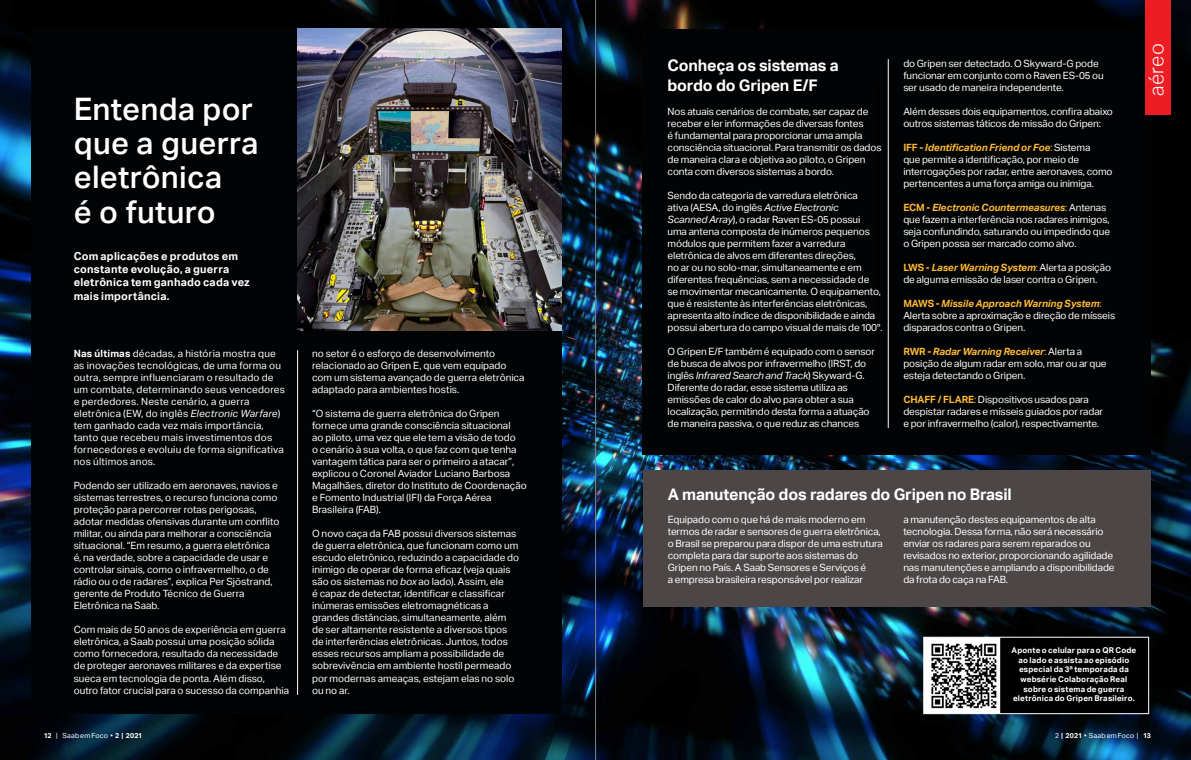
<style>
.page{position:relative;width:1191px;height:760px;background:#fff}
.page>*{position:absolute;margin:0;border:0;box-sizing:border-box;transform-origin:0 0}
.t1{font:500 31px/34px "Aktiv Grotesk";letter-spacing:.01em;color:#fff}
.t2{font:300 20px "Aktiv Grotesk";letter-spacing:.02em;color:#fff}
.t3{font:700 16px/19.2px "Aktiv Grotesk";letter-spacing:-.01em;color:#fff}
.t4{font:700 11px/13.3px "Aktiv Grotesk";letter-spacing:.02em;color:#fff}
.t5{font:10px/12px "Aktiv Grotesk";letter-spacing:-.01em;color:#fff}
.t6{font:10px/12px "Aktiv Grotesk";letter-spacing:.02em;color:#fff}
.t7{font:700 8px/9.6px "Aktiv Grotesk";letter-spacing:.02em;color:#fff;text-align:center}
.t8{font:7px "Aktiv Grotesk";letter-spacing:.02em;color:#fff}
.s1{font-weight:700}
.s2{font-style:italic}
.s3{font-weight:700;color:#fdb933}
.s4{font-weight:700;font-style:italic;color:#fdb933}
.s5{color:#fdb933}
</style>
<div class="page">
<img style="left:0;top:0;width:1191px;height:760px">
<div style="left:31px;top:29px;width:530px;height:685px;background:#010304"></div>
<div style="left:642px;top:30px;width:509px;height:425px;background:#010304"></div>
<div style="left:643px;top:470px;width:507px;height:136px;background:#4c4746"></div>
<img style="left:298px;top:29px;width:263px;height:301px">
<hr style="left:878px;top:82px;width:1px;height:284px;background:#000">
<hr style="left:595px;top:0;width:1px;height:760px;background:#808285">
<div style="left:1145px;top:0;width:26px;height:114px;background:#ed1d24"></div>
<div style="left:1000px;top:637px;width:148px;height:76px;background:#000"></div>
<div style="left:999px;top:636px;width:150px;height:78px;border:1px solid #fff"></div>
<div style="left:923px;top:636px;width:77px;height:78px;background:#fff;border:1px solid #fff"></div>
<img style="left:931px;top:640px;width:68px;height:71px">
<hr style="left:297px;top:350px;width:1px;height:345px;background:#fff">
<hr style="left:888px;top:59px;width:1px;height:369px;background:#fff">
<h1 class="t1" style="left:74px;top:93px;width:186px">Entenda por que a guerra eletrônica<br>é o futuro</h1>
<p class="t4" style="left:74px;top:249px;width:177px">Com aplicações e produtos em constante evolução, a guerra eletrônica tem ganhado cada vez mais importância.</p>
<p class="t6" style="left:74px;top:348px;width:213px"><span class="s1">Nas últimas</span> décadas, a história mostra que as inovações tecnológicas, de uma forma ou outra, sempre influenciaram o resultado de um combate, determinando seus vencedores e perdedores. Neste cenário, a guerra eletrônica (EW, do inglês <span class="s2">Electronic Warfare</span>) tem ganhado cada vez mais importância, tanto que recebeu mais investimentos dos fornecedores e evoluiu de forma significativa nos últimos anos.</p>
<p class="t5" style="left:74px;top:480px;width:207px">Podendo ser utilizado em aeronaves, navios e sistemas terrestres, o recurso funciona como proteção para percorrer rotas perigosas, adotar medidas ofensivas durante um conflito militar, ou ainda para melhorar a consciência situacional. “Em resumo, a guerra eletrônica é, na verdade, sobre a capacidade de usar e controlar sinais, como o infravermelho, o de rádio ou o de radares”, explica Per Sjöstrand, gerente de Produto Técnico de Guerra Eletrônica na Saab.</p>
<p class="t5" style="left:74px;top:624px;width:217px">Com mais de 50 anos de experiência em guerra eletrônica, a Saab possui uma posição sólida como fornecedora, resultado da necessidade de proteger aeronaves militares e da expertise sueca em tecnologia de ponta. Além disso, outro fator crucial para o sucesso da companhia</p>
<p class="t5" style="left:312px;top:348px;width:214px">no setor é o esforço de desenvolvimento relacionado ao Gripen E, que vem equipado com um sistema avançado de guerra eletrônica adaptado para ambientes hostis.</p>
<p class="t5" style="left:312px;top:408px;width:216px">“O sistema de guerra eletrônica do Gripen fornece uma grande consciência situacional<br>ao piloto, uma vez que ele tem a visão de todo<br>o cenário à sua volta, o que faz com que tenha vantagem tática para ser o primeiro a atacar”, explicou o Coronel Aviador Luciano Barbosa Magalhães, diretor do Instituto de Coordenação e Fomento Industrial (IFI) da Força Aérea Brasileira (FAB).</p>
<p class="t5" style="left:312px;top:528px;width:209px">O novo caça da FAB possui diversos sistemas de guerra eletrônica, que funcionam como um escudo eletrônico, reduzindo a capacidade do inimigo de operar de forma eficaz (veja quais são os sistemas no <span class="s2">box</span> ao lado). Assim, ele<br>é capaz de detectar, identificar e classificar inúmeras emissões eletromagnéticas a grandes distâncias, simultaneamente, além de ser altamente resistente a diversos tipos de interferências eletrônicas. Juntos, todos esses recursos ampliam a possibilidade de sobrevivência em ambiente hostil permeado por modernas ameaças, estejam elas no solo ou no ar.</p>
<h3 class="t3" style="left:667px;top:56px;width:172px">Conheça os sistemas a bordo do Gripen E/F</h3>
<p class="t5" style="left:667px;top:105px;width:215px">Nos atuais cenários de combate, ser capaz de receber e ler informações de diversas fontes<br>é fundamental para proporcionar uma ampla consciência situacional. Para transmitir os dados de maneira clara e objetiva ao piloto, o Gripen conta com diversos sistemas a bordo.</p>
<p class="t5" style="left:667px;top:189px;width:216px">Sendo da categoria de varredura eletrônica<br>ativa (AESA, do inglês <span class="s2">Active Electronic<br>Scanned Array</span>), o radar Raven ES-05 possui<br>uma antena composta de inúmeros pequenos módulos que permitem fazer a varredura eletrônica de alvos em diferentes direções,<br>no ar ou no solo-mar, simultaneamente e em diferentes frequências, sem a necessidade de se movimentar mecanicamente. O equipamento, que é resistente às interferências eletrônicas, apresenta alto índice de disponibilidade e ainda possui abertura do campo visual de mais de 100°.</p>
<p class="t5" style="left:667px;top:345px;width:209px">O Gripen E/F também é equipado com o sensor de busca de alvos por infravermelho (IRST, do inglês <span class="s2">Infrared Search and Track</span>) Skyward-G.<br>Diferente do radar, esse sistema utiliza as emissões de calor do alvo para obter a sua localização, permitindo desta forma a atuação de maneira passiva, o que reduz as chances</p>
<p class="t5" style="left:903px;top:58px;width:202px">do Gripen ser detectado. O Skyward-G pode funcionar em conjunto com o Raven ES-05 ou ser usado de maneira independente.</p>
<p class="t5" style="left:903px;top:106px;width:211px">Além desses dois equipamentos, confira abaixo outros sistemas táticos de missão do Gripen:</p>
<p class="t5" style="left:903px;top:142px;width:211px"><span class="s3">IFF -</span> <span class="s4">Identification Friend or Foe</span><span class="s5">:</span> Sistema<br>que permite a identificação, por meio de interrogações por radar, entre aeronaves, como pertencentes a uma força amiga ou inimiga.</p>
<p class="t5" style="left:903px;top:202px;width:208px"><span class="s3">ECM -</span> <span class="s4">Electronic Countermeasures</span><span class="s5">:</span> Antenas que fazem a interferência nos radares inimigos, seja confundindo, saturando ou impedindo que o Gripen possa ser marcado como alvo.</p>
<p class="t5" style="left:903px;top:262px;width:209px"><span class="s3">LWS -</span> <span class="s4">Laser Warning System</span><span class="s5">:</span> Alerta a posição de alguma emissão de laser contra o Gripen.</p>
<p class="t5" style="left:903px;top:298px;width:213px"><span class="s3">MAWS -</span> <span class="s4">Missile Approach Warning System</span><span class="s5">:<br></span>Alerta sobre a aproximação e direção de mísseis disparados contra o Gripen.</p>
<p class="t5" style="left:903px;top:346px;width:205px"><span class="s3">RWR -</span> <span class="s4">Radar Warning Receiver</span><span class="s5">:</span> Alerta a posição de algum radar em solo, mar ou ar que esteja detectando o Gripen.</p>
<p class="t5" style="left:903px;top:394px;width:201px"><span class="s3">CHAFF / FLARE</span><span class="s5">:</span> Dispositivos usados para despistar radares e mísseis guiados por radar e por infravermelho (calor), respectivamente.</p>
<h3 class="t3" style="left:668px;top:484px;width:345px">A manutenção dos radares do Gripen no Brasil</h3>
<p class="t5" style="left:903px;top:514px;width:213px">a manutenção destes equipamentos de alta tecnologia. Dessa forma, não será necessário enviar os radares para serem reparados ou revisados no exterior, proporcionando agilidade nas manutenções e ampliando a disponibilidade da frota do caça na FAB.</p>
<p class="t5" style="left:668px;top:514px;width:217px">Equipado com o que há de mais moderno em termos de radar e sensores de guerra eletrônica, o Brasil se preparou para dispor de uma estrutura completa para dar suporte aos sistemas do Gripen no País. A Saab Sensores e Serviços é<br>a empresa brasileira responsável por realizar</p>
<h2 class="t2" style="left:1144px;top:96px;width:54px;rotate:-90deg">aéreo</h2>
<p class="t7" style="left:1011px;top:645px;width:126px">Aponte o celular para o QR Code ao lado e assista ao episódio especial da 3ª temporada da websérie Colaboração Real</p>
<p class="t7" style="left:1013px;top:684px;width:123px">sobre o sistema de guerra eletrônica do Gripen Brasileiro.</p>
<p class="t8" style="left:44px;top:731px;width:99px"><span class="s1">12</span> | Saab em Foco • <span class="s1">2 | 2021</span></p>
<p class="t8" style="left:1055px;top:731px;width:97px">2 <span class="s1">| 2021</span> • Saab em Foco | <span class="s1">13</span></p>
</div>
